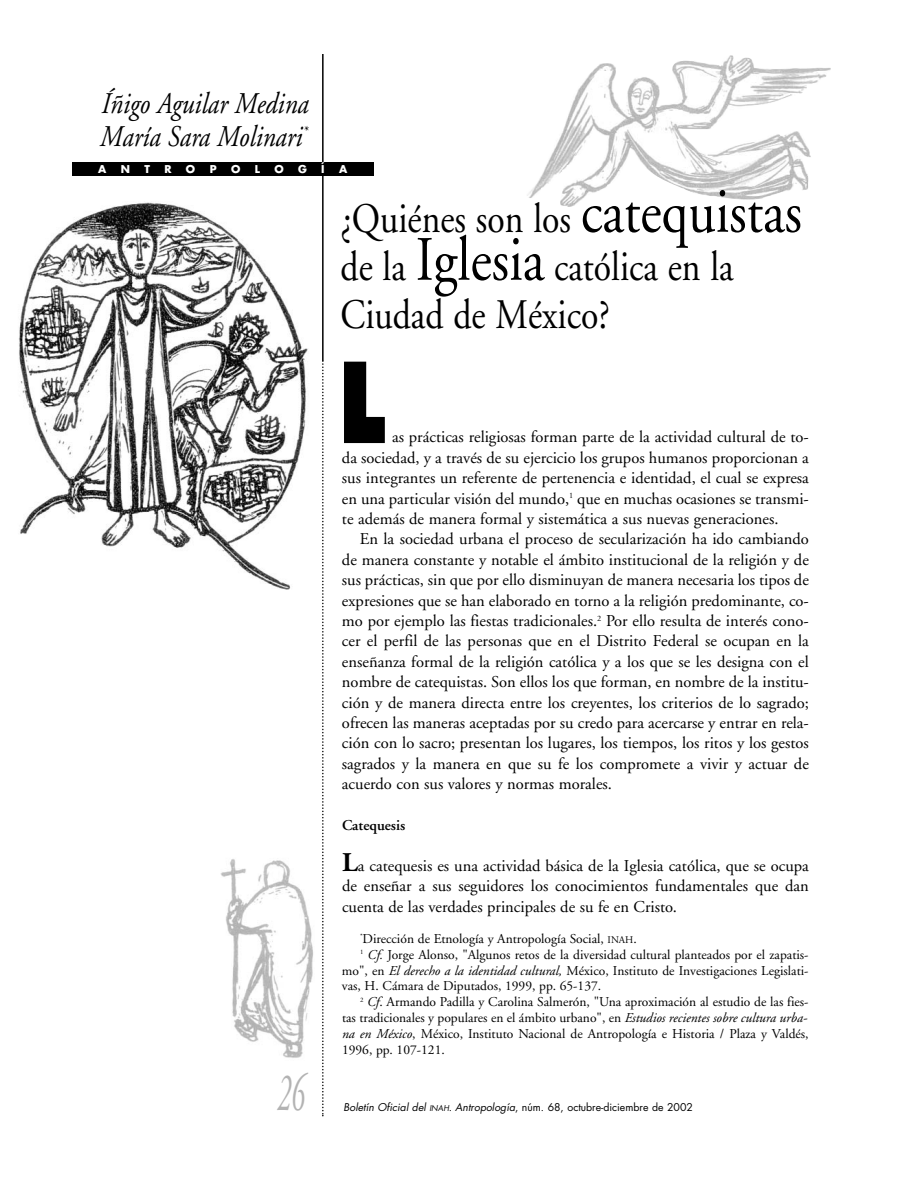
<style>
.page{position:relative;width:918px;height:1188px;background:#fff}
.page>*{position:absolute;margin:0;border:0;box-sizing:border-box;transform-origin:0 0}
.t1{font:800 108px "Futura";color:#000;scale:.75 1}
.t2{font:italic 54px "Adobe Garamond";color:#b3b3b3;scale:.5 1}
.t3{font:42px/48px "Adobe Garamond";color:#000;scale:.85 1}
.t4{font:italic 30px/33px "Adobe Garamond";color:#000;scale:.85 1}
.t5{font:16.5px/20.4px "Adobe Garamond";color:#000;text-align:justify}
.t6{font:600 15px "Adobe Garamond";color:#000}
.t7{font:13.5px "Adobe Garamond";color:#000}
.t8{font:10.5px "Futura";color:#000}
.t9{font:700 10.5px "Futura";color:#fff}
.s1{font-size:63px}
.s2{font-weight:700;font-size:27px}
.s3{font-size:10.2px}
.s4{font-style:italic}
.s5{font-style:italic;font-size:7.8px}
</style>
<div class="page">
<img style="left:19px;top:202px;width:289px;height:388px">
<hr style="left:322px;top:54px;width:2px;height:306px;background:#000">
<svg style="left:322px;top:360px;width:2px;height:756px"></svg>
<img style="left:527px;top:55px;width:304px;height:152px">
<div style="left:72px;top:162px;width:301px;height:14px;background:#000"></div>
<img style="left:220px;top:859px;width:93px;height:199px">
<h3 class="t4" style="left:100px;top:90px;width:247px">Íñigo Aguilar Medina<br>María Sara Molinari<sup>*</sup></h3>
<p class="t9" style="left:98px;top:164px;width:10px">A</p>
<p class="t9" style="left:121px;top:164px;width:11px">N</p>
<p class="t9" style="left:144px;top:164px;width:7px">T</p>
<p class="t9" style="left:164px;top:164px;width:9px">R</p>
<p class="t9" style="left:186px;top:164px;width:11px">O</p>
<p class="t9" style="left:210px;top:164px;width:8px">P</p>
<p class="t9" style="left:231px;top:164px;width:11px">O</p>
<p class="t9" style="left:255px;top:164px;width:7px">L</p>
<p class="t9" style="left:274px;top:164px;width:11px">O</p>
<p class="t9" style="left:298px;top:164px;width:10px">G</p>
<p class="t9" style="left:321px;top:164px;width:5px">Í</p>
<p class="t9" style="left:339px;top:164px;width:10px">A</p>
<h3 class="t3" style="left:340px;top:198px;width:544px">¿Quiénes son los <span class="s1">catequistas </span>de la <span class="s1">Iglesia</span> católica en la<br>Ciudad de México?</h3>
<h1 class="t1" style="left:339px;top:355px;width:64px">L</h1>
<p class="t5" style="left:342px;top:428px;width:468px;text-indent:50px">as prácticas religiosas forman parte de la actividad cultural de to&shy;da sociedad, y a través de su ejercicio los grupos humanos proporcionan a sus integrantes un referente de pertenencia e identidad, el cual se expresa en una particular visión del mundo,<sup>1</sup> que en muchas ocasiones se transmi&shy;te además de manera formal y sistemática a sus nuevas generaciones.</p>
<p class="t5" style="left:342px;top:530px;width:468px;text-indent:18px">En la sociedad urbana el proceso de secularización ha ido cambiando de manera constante y notable el ámbito institucional de la religión y de sus prácticas, sin que por ello disminuyan de manera necesaria los tipos de expresiones que se han elaborado en torno a la religión predominante, co&shy;mo por ejemplo las fiestas tradicionales.<sup>2</sup> Por ello resulta de interés cono&shy;cer el perfil de las personas que en el Distrito Federal se ocupan en la enseñanza formal de la religión católica y a los que se les designa con el nombre de catequistas. Son ellos los que forman, en nombre de la institu&shy;ción y de manera directa entre los creyentes, los criterios de lo sagrado; ofrecen las maneras aceptadas por su credo para acercarse y entrar en rela&shy;ción con lo sacro; presentan los lugares, los tiempos, los ritos y los gestos sagrados y la manera en que su fe los compromete a vivir y actuar de acuerdo con sus valores y normas morales.</p>
<p class="t6" style="left:342px;top:819px;width:65px">Catequesis</p>
<p class="t5" style="left:342px;top:857px;width:468px"><span class="s2">L</span>a catequesis es una actividad básica de la Iglesia católica, que se ocupa de enseñar a sus seguidores los conocimientos fundamentales que dan cuenta de las verdades principales de su fe en Cristo.</p>
<h2 class="t2" style="left:278px;top:1071px;width:55px">26</h2>
<p class="t7" style="left:360px;top:933px;width:278px"><sup>*</sup>Dirección de Etnología y Antropología Social, <span class="s3">INAH</span>.</p>
<p class="t7" style="left:360px;top:949px;width:450px"><sup>1</sup> <span class="s4">Cf.</span> Jorge Alonso, "Algunos retos de la diversidad cultural planteados por el zapatis-</p>
<p class="t7" style="left:342px;top:965px;width:468px">mo", en <span class="s4">El derecho a la identidad cultural,</span> México, Instituto de Investigaciones Legislati-</p>
<p class="t7" style="left:342px;top:981px;width:261px">vas, H. Cámara de Diputados, 1999, pp. 65-137.</p>
<p class="t7" style="left:360px;top:997px;width:450px"><sup>2</sup> <span class="s4">Cf</span>. Armando Padilla y Carolina Salmerón, "Una aproximación al estudio de las fies-</p>
<p class="t7" style="left:342px;top:1013px;width:467px">tas tradicionales y populares en el ámbito urbano", en <span class="s4">Estudios recientes sobre cultura urba-</span></p>
<p class="t7" style="left:342px;top:1028px;width:468px"><span class="s4">na en México</span>, México, Instituto Nacional de Antropología e Historia / Plaza y Valdés,</p>
<p class="t7" style="left:342px;top:1044px;width:104px">1996, pp. 107-121.</p>
<p class="t8" style="left:344px;top:1102px;width:351px"><span class="s4">Boletín Oficial del</span> <span class="s5">INAH</span><span class="s4">. Antropología</span>, núm. 68, octubre-diciembre de 2002</p>
</div>
